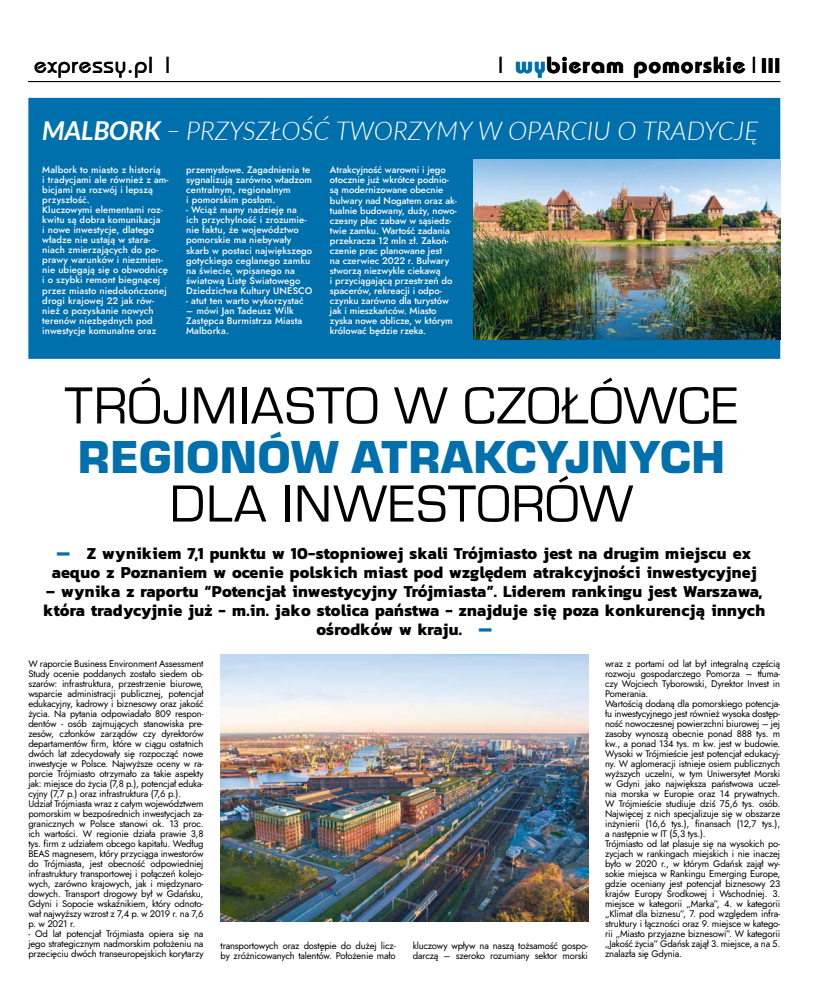
<style>
.page{position:relative;width:820px;height:993px;background:#fff}
.page>*{position:absolute;margin:0;border:0;box-sizing:border-box;transform-origin:0 0}
.t1{font:54px "Eurostile TOT";letter-spacing:.025em;color:#000}
.t2{font:900 48px "Eurostile TOT";letter-spacing:.015em;color:#0070ad}
.t3{font:italic 300 26px "Lato";color:#fff}
.t4{font:700 23px "Bahamas";letter-spacing:.04em;color:#000}
.t5{font:23px "Bahamas";letter-spacing:.04em;color:#000}
.t6{font:700 17px/19px "Kanit";letter-spacing:.02em;color:#000;text-align:center;scale:.95 1}
.t7{font:9.5px/10px "Jost";letter-spacing:-.02em;color:#000}
.t8{font:500 9.5px/10px "Jost";letter-spacing:.01em;color:#fff}
.s1{font-weight:400}
.s2{color:#0070ad}
.s3{font-size:21px}
.s4{font-weight:700}
.s5{font-weight:900;color:#0070ad}
</style>
<div class="page">
<hr style="left:28px;top:81px;width:752px;height:1px;background:#000">
<img style="left:220px;top:654px;width:367px;height:267px">
<div style="left:28px;top:98px;width:752px;height:261px;background:#0070ad"></div>
<img style="left:473px;top:160px;width:307px;height:179px">
<h3 class="t5" style="left:34px;top:53px;width:138px">expressy.pl |</h3>
<h3 class="t4" style="left:498px;top:52px;width:283px"><span class="s1">|</span> <span class="s2">wy</span>bieram pomorskie <span class="s1">|</span> <span class="s3">III</span></h3>
<h3 class="t3" style="left:42px;top:113px;width:717px"><span class="s4">MALBORK</span> – PRZYSZŁOŚĆ TWORZYMY W OPARCIU O TRADYCJĘ</h3>
<p class="t8" style="left:42px;top:165px;width:128px">Malbork to miasto z historią<br>i tradycjami ale również z am&shy;bicjami na rozwój i lepszą przyszłość.<br>Kluczowymi elementami roz&shy;kwitu są dobra komunikacja<br>i nowe inwestycje, dlatego władze nie ustają w stara&shy;niach zmierzających do po&shy;prawy warunków i niezmien&shy;nie ubiegają się o obwodnicę i o szybki remont biegnącej przez miasto niedokończonej drogi krajowej 22 jak rów&shy;nież o pozyskanie nowych terenów niezbędnych pod inwestycje komunalne oraz</p>
<p class="t8" style="left:186px;top:165px;width:127px">przemysłowe. Zagadnienia te sygnalizują zarówno władzom centralnym, regionalnym<br>i pomorskim posłom.</p>
<p class="t8" style="left:186px;top:205px;width:128px">- Wciąż mamy nadzieję na<br>ich przychylność i zrozumie&shy;nie faktu, że województwo pomorskie ma niebywały skarb w postaci największego gotyckiego ceglanego zamku na świecie, wpisanego na światową Listę Światowego<br>Dziedzictwa Kultury UNESCO</p>
<p class="t8" style="left:186px;top:295px;width:119px">- atut ten warto wykorzystać</p>
<p class="t8" style="left:186px;top:305px;width:117px">– mówi Jan Tadeusz Wilk<br>Zastępca Burmistrza Miasta<br>Malborka.</p>
<p class="t8" style="left:330px;top:165px;width:128px">Atrakcyjność warowni i jego otocznie już wkrótce podnio&shy;są modernizowane obecnie bulwary nad Nogatem oraz ak&shy;tualnie budowany, duży, nowo&shy;czesny plac zabaw w sąsiedz&shy;twie zamku. Wartość zadania przekracza 12 mln zł. Zakoń&shy;czenie prac planowane jest<br>na czerwiec 2022 r. Bulwary stworzą niezwykle ciekawą<br>i przyciągającą przestrzeń do spacerów, rekreacji i odpo&shy;czynku zarówno dla turystów jak i mieszkańców. Miasto zyska nowe oblicze, w którym królować będzie rzeka.</p>
<h1 class="t1" style="left:65px;top:376px;width:674px">TRÓJMIASTO W CZOŁÓWCE</h1>
<h2 class="t2" style="left:78px;top:430px;width:648px">REGIONÓW ATRAKCYJNYCH</h2>
<h1 class="t1" style="left:169px;top:474px;width:465px">DLA INWESTORÓW</h1>
<h3 class="t6" style="left:52px;top:543px;width:743px"><span class="s5">―</span> Z wynikiem 7,1 punktu w 10-stopniowej skali Trójmiasto jest na drugim miejscu ex aequo z Poznaniem w ocenie polskich miast pod względem atrakcyjności inwestycyjnej</h3>
<h3 class="t6" style="left:43px;top:581px;width:760px">– wynika z raportu “Potencjał inwestycyjny Trójmiasta”. Liderem rankingu jest Warszawa, która tradycyjnie już - m.in. jako stolica państwa - znajduje się poza konkurencją innych ośrodków w kraju. <span class="s5">―</span></h3>
<p class="t7" style="left:28px;top:658px;width:177px">W raporcie Business Environment Assessment Study ocenie poddanych zostało siedem ob&shy;szarów: infrastruktura, przestrzenie biurowe, wsparcie administracji publicznej, potencjał edukacyjny, kadrowy i biznesowy oraz jakość życia. Na pytania odpowiadało 809 respon&shy;dentów - osób zajmujących stanowiska pre&shy;zesów, członków zarządów czy dyrektorów departamentów firm, które w ciągu ostatnich dwóch lat zdecydowały się rozpocząć nowe inwestycje w Polsce. Najwyższe oceny w ra&shy;porcie Trójmiasto otrzymało za takie aspekty jak: miejsce do życia (7,8 p.), potencjał eduka&shy;cyjny (7,7 p.) oraz infrastruktura (7,6 p.).<br>Udział Trójmiasta wraz z całym województwem pomorskim w bezpośrednich inwestycjach za&shy;granicznych w Polsce stanowi ok. 13 proc. ich wartości. W regionie działa prawie 3,8 tys. firm z udziałem obcego kapitału. Według BEAS magnesem, który przyciąga inwestorów do Trójmiasta, jest obecność odpowiedniej infrastruktury transportowej i połączeń kolejo&shy;wych, zarówno krajowych, jak i międzynaro&shy;dowych. Transport drogowy był w Gdańsku, Gdyni i Sopocie wskaźnikiem, który odnoto&shy;wał najwyższy wzrost z 7,4 p. w 2019 r. na 7,6 p. w 2021 r.</p>
<p class="t7" style="left:28px;top:928px;width:177px;text-align:justify">- Od lat potencjał Trójmiasta opiera się na jego strategicznym nadmorskim położeniu na przecięciu dwóch transeuropejskich korytarzy</p>
<p class="t7" style="left:220px;top:940px;width:177px">transportowych oraz dostępie do dużej licz&shy;by zróżnicowanych talentów. Położenie mało</p>
<p class="t7" style="left:412px;top:940px;width:177px">kluczowy wpływ na naszą tożsamość gospo&shy;darczą – szeroko rozumiany sektor morski</p>
<p class="t7" style="left:604px;top:658px;width:177px">wraz z portami od lat był integralną częścią rozwoju gospodarczego Pomorza – tłuma&shy;czy Wojciech Tyborowski, Dyrektor Invest in Pomerania.<br>Wartością dodaną dla pomorskiego potencja&shy;łu inwestycyjnego jest również wysoka dostęp&shy;ność nowoczesnej powierzchni biurowej – jej zasoby wynoszą obecnie ponad 888 tys. m kw., a ponad 134 tys. m kw. jest w budowie.<br>Wysoki w Trójmieście jest potencjał edukacyj&shy;ny. W aglomeracji istnieje osiem publicznych wyższych uczelni, w tym Uniwersytet Morski w Gdyni jako największa państwowa uczel&shy;nia morska w Europie oraz 14 prywatnych.<br>W Trójmieście studiuje dziś 75,6 tys. osób.<br>Najwięcej z nich specjalizuje się w obszarze inżynierii (16,6 tys.), finansach (12,7 tys.), a następnie w IT (5,3 tys.).<br>Trójmiasto od lat plasuje się na wysokich po&shy;zycjach w rankingach miejskich i nie inaczej było w 2020 r., w którym Gdańsk zajął wy&shy;sokie miejsca w Rankingu Emerging Europe, gdzie oceniany jest potencjał biznesowy 23 krajów Europy Środkowej i Wschodniej. 3. miejsce w kategorii „Marka”, 4. w kategorii „Klimat dla biznesu”, 7. pod względem infra&shy;struktury i łączności oraz 9. miejsce w katego&shy;rii „Miasto przyjazne biznesowi”. W kategorii „Jakość życia” Gdańsk zajął 3. miejsce, a na 5. znalazła się Gdynia.</p>
</div>
